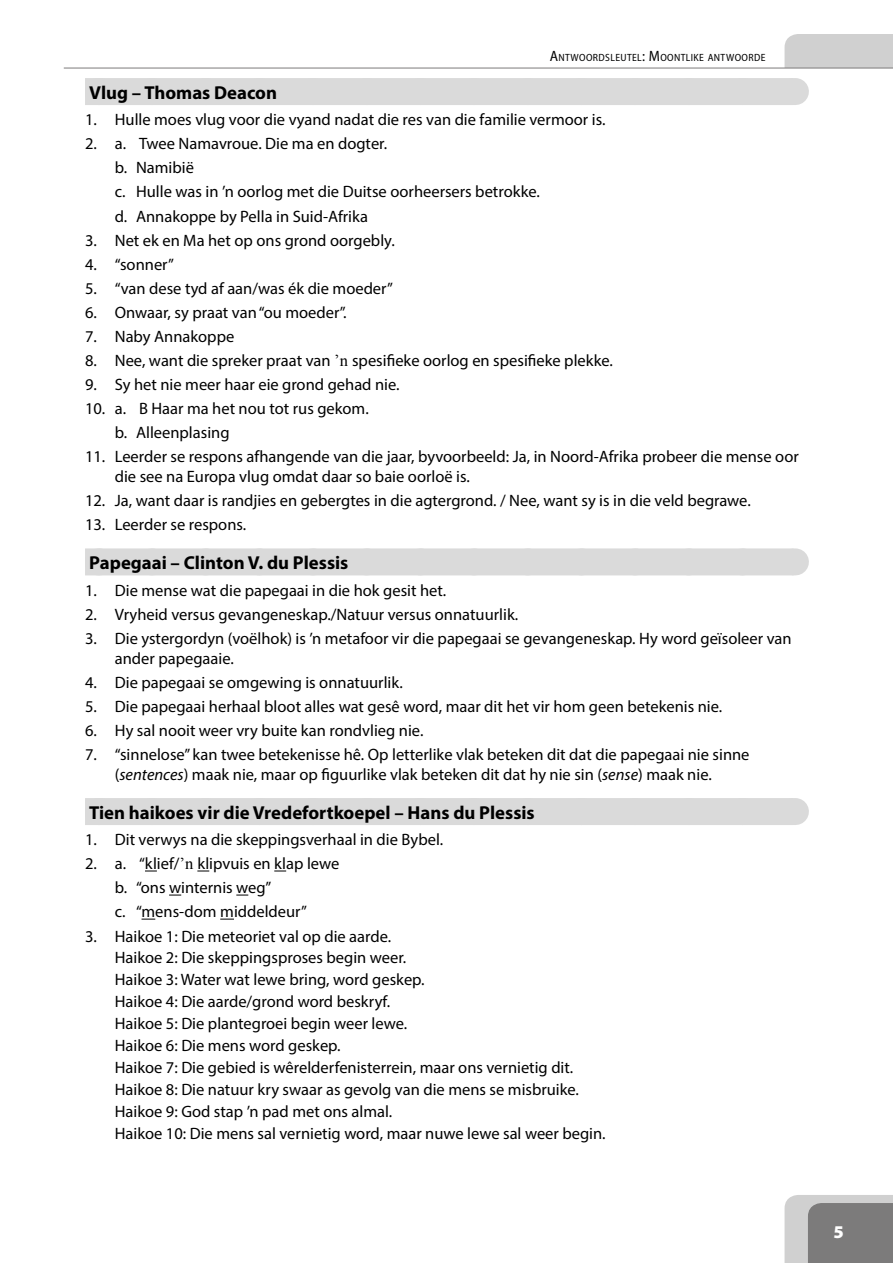
<style>
.page{position:relative;width:893px;height:1263px;background:#fff}
.page>*{position:absolute;margin:0;border:0;box-sizing:border-box;transform-origin:0 0}
.t1{font:700 18.75px "Myriad Pro";color:#000}
.t2{font:900 18px "Myriad Pro";color:#fff}
.t3{font:16.5px/21.9px "Myriad Pro";color:#000}
.t4{font:semi-condensed 10.5px "Myriad Pro";letter-spacing:.035em;color:#000}
.s1{font-size:15px}
.s2{font-family:"Times New Roman"}
.s3{font-style:italic}
</style>
<div class="page">
<div style="left:784px;top:34px;width:109px;height:34px;background:#d0d0d0"></div>
<svg style="left:784px;top:1195px;width:109px;height:68px;background:#979696"></svg>
<hr style="left:64px;top:68px;width:829px;height:1px;background:#7c7b7b">
<div style="left:85px;top:78px;width:709px;height:27px;background:#dadada"></div>
<svg style="left:794px;top:78px;width:1px;height:27px"></svg>
<div style="left:85px;top:548px;width:709px;height:27px;background:#dadada"></div>
<svg style="left:155px;top:548px;width:613px;height:1px"></svg>
<svg style="left:794px;top:548px;width:1px;height:27px"></svg>
<div style="left:85px;top:798px;width:709px;height:27px;background:#dadada"></div>
<svg style="left:794px;top:798px;width:1px;height:27px"></svg>
<svg style="left:145px;top:870px;width:12px;height:1px"></svg>
<svg style="left:197px;top:870px;width:12px;height:1px"></svg>
<svg style="left:274px;top:870px;width:12px;height:1px"></svg>
<svg style="left:169px;top:895px;width:12px;height:1px"></svg>
<svg style="left:236px;top:895px;width:12px;height:1px"></svg>
<svg style="left:142px;top:919px;width:13px;height:1px"></svg>
<svg style="left:220px;top:919px;width:14px;height:1px"></svg>
<p class="t4" style="left:550px;top:51px;width:217px"><span class="s1">A</span>NTWOORDSLEUTEL<span class="s1">: M</span>OONTLIKE ANTWOORDE</p>
<p class="t1" style="left:89px;top:81px;width:189px">Vlug – Thomas Deacon</p>
<p class="t3" style="left:85px;top:109px;width:522px">1. Hulle moes vlug voor die vyand nadat die res van die familie vermoor is.</p>
<p class="t3" style="left:115px;top:132px;width:427px;line-height:24px;text-indent:-30px">2. a. Twee Namavroue. Die ma en dogter.<br>b. Namibië<br>c. Hulle was in ’n oorlog met die Duitse oorheersers betrokke. d. Annakoppe by Pella in Suid-Afrika</p>
<p class="t3" style="left:85px;top:229px;width:311px">3. Net ek en Ma het op ons grond oorgebly.</p>
<p class="t3" style="left:85px;top:253px;width:90px">4. “sonner”</p>
<p class="t3" style="left:85px;top:277px;width:309px">5. “van dese tyd af aan/was ék die moeder”</p>
<p class="t3" style="left:85px;top:301px;width:263px">6. Onwaar, sy praat van “ou moeder”.</p>
<p class="t3" style="left:85px;top:325px;width:151px">7. Naby Annakoppe</p>
<p class="t3" style="left:85px;top:349px;width:529px">8. Nee, want die spreker praat van <span class="s2">’n</span> spesifieke oorlog en spesifieke plekke.</p>
<p class="t3" style="left:85px;top:373px;width:316px">9. Sy het nie meer haar eie grond gehad nie.</p>
<p class="t3" style="left:115px;top:396px;width:255px;line-height:24px;text-indent:-30px">10. a. B Haar ma het nou tot rus gekom. b. Alleenplasing</p>
<p class="t3" style="left:115px;top:446px;width:685px;line-height:19.8px;text-indent:-30px">11. Leerder se respons afhangende van die jaar, byvoorbeeld: Ja, in Noord-Afrika probeer die mense oor die see na Europa vlug omdat daar so baie oorloë is.</p>
<p class="t3" style="left:85px;top:489px;width:667px">12. Ja, want daar is randjies en gebergtes in die agtergrond. / Nee, want sy is in die veld begrawe.</p>
<p class="t3" style="left:85px;top:513px;width:163px">13. Leerder se respons.</p>
<p class="t1" style="left:89px;top:551px;width:261px">Papegaai – Clinton V. du Plessis</p>
<p class="t3" style="left:85px;top:579px;width:363px">1. Die mense wat die papegaai in die hok gesit het.</p>
<p class="t3" style="left:85px;top:603px;width:435px">2. Vryheid versus gevangeneskap./Natuur versus onnatuurlik.</p>
<p class="t3" style="left:115px;top:628px;width:678px;line-height:19.8px;text-indent:-30px">3. Die ystergordyn (voëlhok) is ’n metafoor vir die papegaai se gevangeneskap. Hy word geïsoleer van ander papegaaie.</p>
<p class="t3" style="left:85px;top:671px;width:319px">4. Die papegaai se omgewing is onnatuurlik.</p>
<p class="t3" style="left:85px;top:695px;width:639px">5. Die papegaai herhaal bloot alles wat gesê word, maar dit het vir hom geen betekenis nie.</p>
<p class="t3" style="left:85px;top:719px;width:340px">6. Hy sal nooit weer vry buite kan rondvlieg nie.</p>
<p class="t3" style="left:85px;top:744px;width:666px;line-height:19.8px;text-align:center">7. “sinnelose” kan twee betekenisse hê. Op letterlike vlak beteken dit dat die papegaai nie sinne (<span class="s3">sentences</span>) maak nie, maar op figuurlike vlak beteken dit dat hy nie sin (<span class="s3">sense</span>) maak nie.</p>
<p class="t1" style="left:89px;top:800px;width:447px">Tien haikoes vir die Vredefortkoepel – Hans du Plessis</p>
<p class="t3" style="left:85px;top:828px;width:360px">1. Dit verwys na die skeppingsverhaal in die Bybel.</p>
<p class="t3" style="left:115px;top:851px;width:226px;line-height:24px;text-indent:-30px">2. a. “klief/<span class="s2">’n</span> klipvuis en klap lewe b. “ons winternis weg”<br>c. “mens-dom middeldeur”</p>
<p class="t3" style="left:115px;top:925px;width:492px;text-indent:-30px">3. Haikoe 1: Die meteoriet val op die aarde.<br>Haikoe 2: Die skeppingsproses begin weer.<br>Haikoe 3: Water wat lewe bring, word geskep.<br>Haikoe 4: Die aarde/grond word beskryf.<br>Haikoe 5: Die plantegroei begin weer lewe.<br>Haikoe 6: Die mens word geskep.<br>Haikoe 7: Die gebied is wêrelderfenisterrein, maar ons vernietig dit.<br>Haikoe 8: Die natuur kry swaar as gevolg van die mens se misbruike.<br>Haikoe 9: God stap ’n pad met ons almal.<br>Haikoe 10: Die mens sal vernietig word, maar nuwe lewe sal weer begin.</p>
<p class="t2" style="left:833px;top:1220px;width:12px">5</p>
</div>
